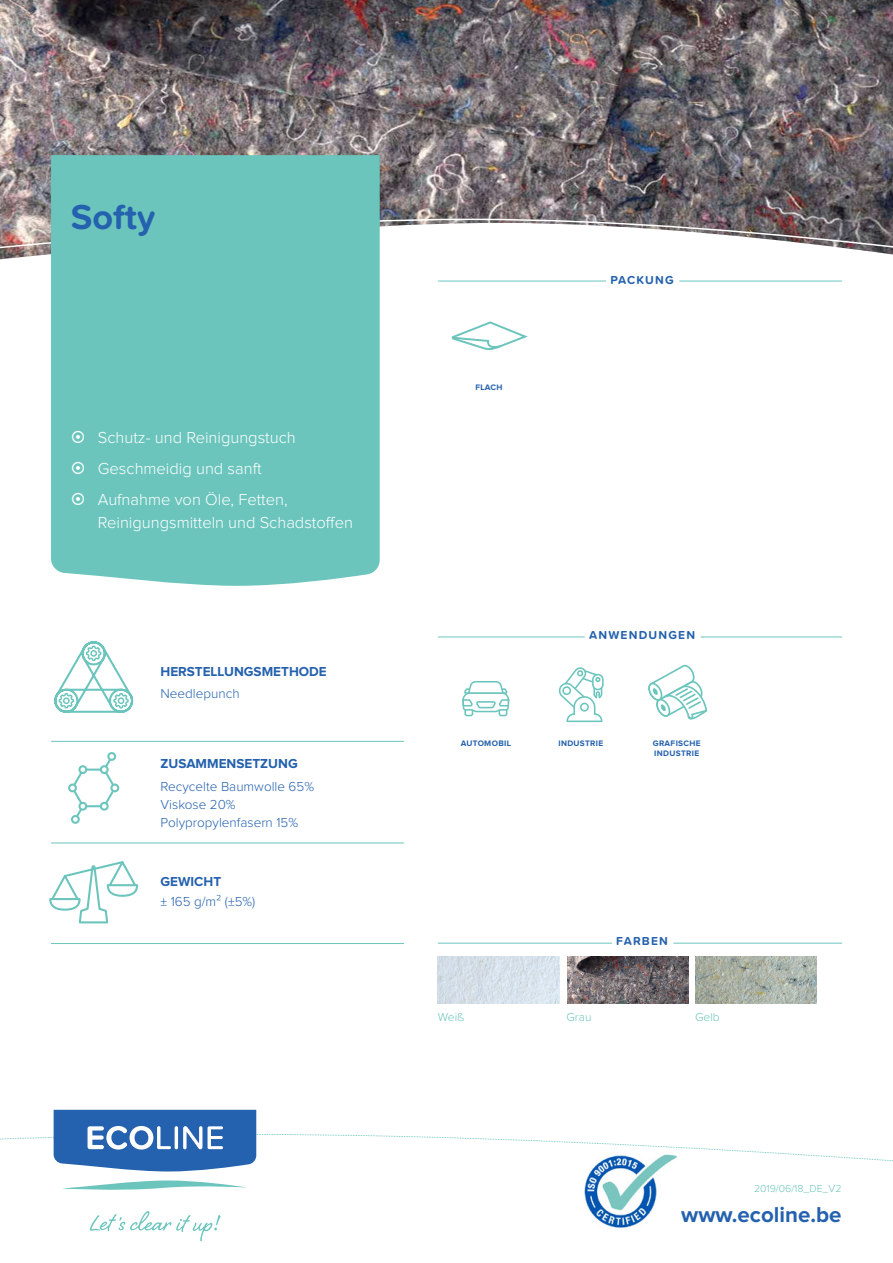
<style>
.page{position:relative;width:893px;height:1263px;background:#fff}
.page>*{position:absolute;margin:0;border:0;box-sizing:border-box;transform-origin:0 0}
.Productnaam_groot{font:700 36px "Proxima Soft";color:#2461ae}
.t1{font:700 22.35px "Proxima Nova";color:#2461ae}
.t2{font:300 16.5px/22.5px "Proxima Nova";color:#fff}
.Body{font:300 13.5px "Proxima Soft";color:#2461ae}
.Body_Technical_data{font:700 13.5px "Proxima Nova";color:#2461ae}
.Body-2{font:300 13.5px "Proxima Nova";color:#2461ae}
.t3{font:700 12px "Proxima Soft";letter-spacing:.1em;color:#2461ae}
.t4{font:300 12px "Proxima Soft";color:#6bc5bd}
.t5{font:300 10.5px "Proxima Nova";color:#6bc5bd}
.Iconen{font:700 8.25px "Proxima Nova";letter-spacing:.04em;color:#2461ae}
</style>
<div class="page">
<svg style="left:62px;top:1180px;width:185px;height:10px"></svg>
<svg style="left:0;top:1110px;width:893px;height:61px"></svg>
<svg style="left:90px;top:1211px;width:131px;height:30px"></svg>
<img style="left:0;top:0;width:893px;height:259px">
<svg style="left:0;top:218px;width:893px;height:33px"></svg>
<div style="left:110px;top:783px;width:9px;height:9px;border:2px solid #6bc5bd;border-radius:50%"></div>
<div style="left:68px;top:783px;width:9px;height:9px;border:2px solid #6bc5bd;border-radius:50%"></div>
<svg style="left:69px;top:752px;width:49px;height:72px"></svg>
<div style="left:101px;top:803px;width:7px;height:7px;background:#fff;border-radius:50%"></div>
<div style="left:100px;top:802px;width:9px;height:9px;border:2px solid #6bc5bd;border-radius:50%"></div>
<div style="left:79px;top:766px;width:7px;height:7px;background:#fff;border-radius:50%"></div>
<div style="left:78px;top:765px;width:9px;height:9px;border:2px solid #6bc5bd;border-radius:50%"></div>
<div style="left:79px;top:803px;width:7px;height:7px;background:#fff;border-radius:50%"></div>
<div style="left:78px;top:802px;width:9px;height:9px;border:2px solid #6bc5bd;border-radius:50%"></div>
<svg style="left:49px;top:861px;width:90px;height:63px"></svg>
<svg style="left:54px;top:641px;width:80px;height:72px"></svg>
<svg style="left:451px;top:321px;width:77px;height:29px"></svg>
<svg style="left:462px;top:681px;width:48px;height:36px"></svg>
<svg style="left:558px;top:667px;width:46px;height:56px"></svg>
<div style="left:581px;top:703px;width:7px;height:8px;background:#fff;border-radius:50%"></div>
<div style="left:580px;top:703px;width:9px;height:8px;border:2px solid #6bc5bd;border-radius:50%"></div>
<img style="left:438px;top:956px;width:121px;height:48px">
<img style="left:567px;top:956px;width:121px;height:47px">
<img style="left:695px;top:956px;width:121px;height:48px">
<svg style="left:648px;top:665px;width:60px;height:55px"></svg>
<div style="left:51px;top:155px;width:329px;height:431px;background:#6bc5bd"></div>
<hr style="left:51px;top:741px;width:353px;height:1px;background:#6bc5bd">
<hr style="left:51px;top:843px;width:353px;height:1px;background:#6bc5bd">
<hr style="left:51px;top:943px;width:353px;height:1px;background:#6bc5bd">
<hr style="left:438px;top:943px;width:404px;height:1px;background:#6bc5bd">
<div style="left:612px;top:932px;width:61px;height:20px;background:#fff"></div>
<hr style="left:438px;top:637px;width:404px;height:1px;background:#6bc5bd">
<div style="left:585px;top:626px;width:116px;height:20px;background:#fff"></div>
<hr style="left:438px;top:281px;width:404px;height:1px;background:#6bc5bd">
<div style="left:606px;top:271px;width:73px;height:19px;background:#fff"></div>
<img style="left:579px;top:1152px;width:102px;height:76px">
<svg style="left:72px;top:431px;width:12px;height:12px"></svg>
<svg style="left:72px;top:462px;width:12px;height:12px"></svg>
<svg style="left:72px;top:493px;width:12px;height:12px"></svg>
<p class="Productnaam_groot" style="left:71px;top:190px;width:86px">Softy</p>
<p class="t2" style="left:98px;top:427px;width:199px">Schutz- und Reinigungstuch</p>
<p class="t2" style="left:98px;top:458px;width:165px">Geschmeidig und sanft</p>
<p class="t2" style="left:98px;top:489px;width:257px">Aufnahme von Öle, Fetten,<br>Reinigungsmitteln und Schadstoffen</p>
<p class="Body_Technical_data" style="left:161px;top:665px;width:168px">HERSTELLUNGSMETHODE</p>
<p class="Body" style="left:161px;top:683px;width:81px">Needlepunch</p>
<p class="Body_Technical_data" style="left:161px;top:758px;width:139px">ZUSAMMENSETZUNG</p>
<p class="Body" style="left:161px;top:776px;width:155px">Recycelte Baumwolle 65%</p>
<p class="Body" style="left:161px;top:794px;width:77px">Viskose 20%</p>
<p class="Body" style="left:161px;top:812px;width:139px">Polypropylenfasern 15%</p>
<p class="Body_Technical_data" style="left:161px;top:875px;width:62px">GEWICHT</p>
<p class="Body-2" style="left:161px;top:895px;width:96px">± 165 g/m² (±5%)</p>
<p class="Iconen" style="left:475px;top:383px;width:29px">FLACH</p>
<p class="t3" style="left:610px;top:271px;width:65px">PACKUNG</p>
<p class="t3" style="left:589px;top:626px;width:108px">ANWENDUNGEN</p>
<p class="Iconen" style="left:461px;top:739px;width:52px">AUTOMOBIL</p>
<p class="Iconen" style="left:558px;top:739px;width:46px">INDUSTRIE</p>
<p class="Iconen" style="left:653px;top:739px;width:49px">GRAFISCHE</p>
<p class="Iconen" style="left:654px;top:749px;width:46px">INDUSTRIE</p>
<p class="t3" style="left:616px;top:932px;width:53px">FARBEN</p>
<p class="t4" style="left:438px;top:1008px;width:28px">Weiß</p>
<p class="t4" style="left:566px;top:1008px;width:27px">Grau</p>
<p class="t4" style="left:695px;top:1008px;width:26px">Gelb</p>
<p class="t5" style="left:754px;top:1183px;width:89px">2019/06/18_DE_V2</p>
<h2 class="t1" style="left:681px;top:1204px;width:162px">www.ecoline.be</h2>
</div>
